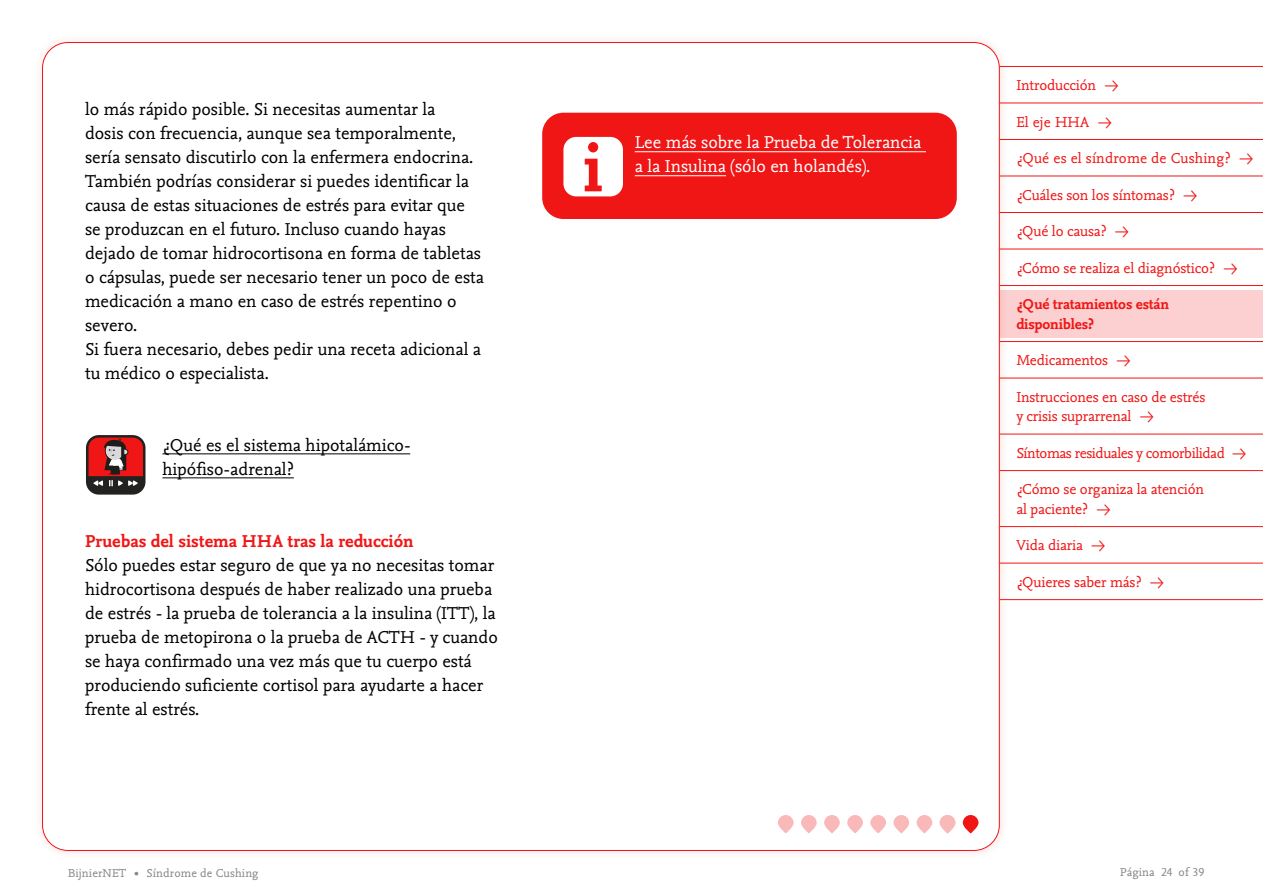
<style>
.page{position:relative;width:1263px;height:893px;background:#fff}
.page>*{position:absolute;margin:0;border:0;box-sizing:border-box;transform-origin:0 0}
.brood{font:18px/24px "Nexus Mix OT";color:#000}
.brood-2{font:18px/24px "Nexus Mix OT";color:#fff}
.tussenkop{font:700 18px "Nexus Mix OT";color:#f01616}
.menu{font:15px/19.5px "Nexus Mix OT";letter-spacing:-.01em;color:#f01616}
.menu_waar_je_bent{font:700 15px/19.5px "Nexus Mix OT";letter-spacing:-.01em;color:#f01616}
.menu-2{font:15px "Nexus Mix OT";letter-spacing:-.03em;color:#f01616}
.menu-3{font:15px "Nexus Mix OT";letter-spacing:.01em;color:#f01616}
.menu_waar_je_bent-2{font:15px "Nexus Mix OT";letter-spacing:-.01em;color:#f01616}
.t1{font:12px "Nexus Mix OT";letter-spacing:.01em;color:#868786}
.s1{font-size:15px}
</style>
<div class="page">
<hr style="left:999px;top:66px;width:264px;height:1px;background:#f01616">
<hr style="left:999px;top:103px;width:264px;height:1px;background:#f01616">
<hr style="left:999px;top:139px;width:264px;height:1px;background:#f01616">
<hr style="left:999px;top:176px;width:264px;height:1px;background:#f01616">
<hr style="left:999px;top:212px;width:264px;height:1px;background:#f01616">
<hr style="left:999px;top:249px;width:264px;height:1px;background:#f01616">
<hr style="left:999px;top:285px;width:264px;height:1px;background:#f01616">
<div style="left:999px;top:290px;width:264px;height:47px;background:#fcd0d0"></div>
<hr style="left:999px;top:341px;width:264px;height:1px;background:#f01616">
<hr style="left:999px;top:378px;width:264px;height:1px;background:#f01616">
<hr style="left:999px;top:434px;width:264px;height:1px;background:#f01616">
<hr style="left:999px;top:470px;width:264px;height:1px;background:#f01616">
<hr style="left:999px;top:526px;width:264px;height:1px;background:#f01616">
<hr style="left:999px;top:563px;width:264px;height:1px;background:#f01616">
<hr style="left:999px;top:599px;width:264px;height:1px;background:#f01616">
<div style="left:33px;top:33px;width:976px;height:827px;background:#f01616;opacity:.15"></div>
<div style="left:43px;top:43px;width:956px;height:807px;background:#fff;border-radius:26px"></div>
<hr style="left:162px;top:454px;width:248px;height:1px;background:#000">
<hr style="left:162px;top:478px;width:132px;height:1px;background:#000">
<svg style="left:86px;top:435px;width:59px;height:60px"></svg>
<div style="left:542px;top:113px;width:415px;height:106px;background:#f01616;border-radius:21px"></div>
<hr style="left:635px;top:151px;width:291px;height:1px;background:#fff">
<hr style="left:635px;top:175px;width:91px;height:1px;background:#fff">
<div style="left:563px;top:137px;width:60px;height:59px;background:#fff;border-radius:13px"></div>
<svg style="left:585px;top:142px;width:17px;height:49px"></svg>
<svg style="left:870px;top:815px;width:16px;height:18px"></svg>
<svg style="left:801px;top:815px;width:16px;height:18px"></svg>
<svg style="left:778px;top:815px;width:16px;height:18px"></svg>
<svg style="left:916px;top:815px;width:16px;height:18px"></svg>
<svg style="left:847px;top:815px;width:16px;height:18px"></svg>
<svg style="left:893px;top:815px;width:16px;height:18px"></svg>
<svg style="left:824px;top:815px;width:16px;height:18px"></svg>
<div style="left:963px;top:815px;width:15px;height:18px;background:#f01616;border-radius:8px"></div>
<div style="left:940px;top:815px;width:15px;height:18px;background:#fab9b9;border-radius:8px"></div>
<p class="brood" style="left:85px;top:97px;width:400px">lo más rápido posible. Si necesitas aumentar la<br>dosis con frecuencia, aunque sea temporalmente, sería sensato discutirlo con la enfermera endocrina.<br>También podrías considerar si puedes identificar la causa de estas situaciones de estrés para evitar que se produzcan en el futuro. Incluso cuando hayas dejado de tomar hidrocortisona en forma de tabletas o cápsulas, puede ser necesario tener un poco de esta medicación a mano en caso de estrés repentino o severo.</p>
<p class="brood" style="left:85px;top:337px;width:398px">Si fuera necesario, debes pedir una receta adicional a tu médico o especialista.</p>
<p class="brood" style="left:162px;top:433px;width:250px">¿Qué es el sistema hipotalámico&shy;hipófiso-adrenal?</p>
<p class="tussenkop" style="left:85px;top:530px;width:330px">Pruebas del sistema HHA tras la reducción</p>
<p class="brood" style="left:85px;top:553px;width:414px">Sólo puedes estar seguro de que ya no necesitas tomar hidrocortisona después de haber realizado una prueba de estrés - la prueba de tolerancia a la insulina (ITT), la prueba de metopirona o la prueba de ACTH - y cuando se haya confirmado una vez más que tu cuerpo está produciendo suficiente cortisol para ayudarte a hacer frente al estrés.</p>
<p class="brood-2" style="left:635px;top:131px;width:288px">Lee más sobre la Prueba de Tolerancia a la Insulina (sólo en holandés).</p>
<p class="menu" style="left:1016px;top:76px;width:81px">Introducción</p>
<p class="menu" style="left:1016px;top:112px;width:74px">El eje HHA</p>
<p class="menu-3" style="left:1016px;top:150px;width:216px">¿Qué es el síndrome de Cushing?</p>
<p class="menu" style="left:1016px;top:185px;width:160px">¿Cuáles son los síntomas?</p>
<p class="menu" style="left:1016px;top:222px;width:92px">¿Qué lo causa?</p>
<p class="menu" style="left:1016px;top:258px;width:200px">¿Cómo se realiza el diagnóstico?</p>
<p class="menu_waar_je_bent" style="left:1016px;top:295px;width:154px">¿Qué tratamientos están disponibles?</p>
<p class="menu_waar_je_bent-2" style="left:1016px;top:352px;width:93px">Medicamentos</p>
<p class="menu" style="left:1016px;top:387px;width:191px">Instrucciones en caso de estrés y crisis suprarrenal</p>
<p class="menu-2" style="left:1016px;top:444px;width:210px">Síntomas residuales y comorbilidad</p>
<p class="menu" style="left:1016px;top:480px;width:189px">¿Cómo se organiza la atención al paciente?</p>
<p class="menu" style="left:1016px;top:536px;width:68px">Vida diaria</p>
<p class="menu" style="left:1016px;top:572px;width:127px">¿Quieres saber más?</p>
<p class="t1" style="left:68px;top:866px;width:192px">BijnierNET <span class="s1">∙</span> Síndrome de Cushing</p>
<p class="t1" style="left:1120px;top:865px;width:86px">Página 24 of 39</p>
</div>
